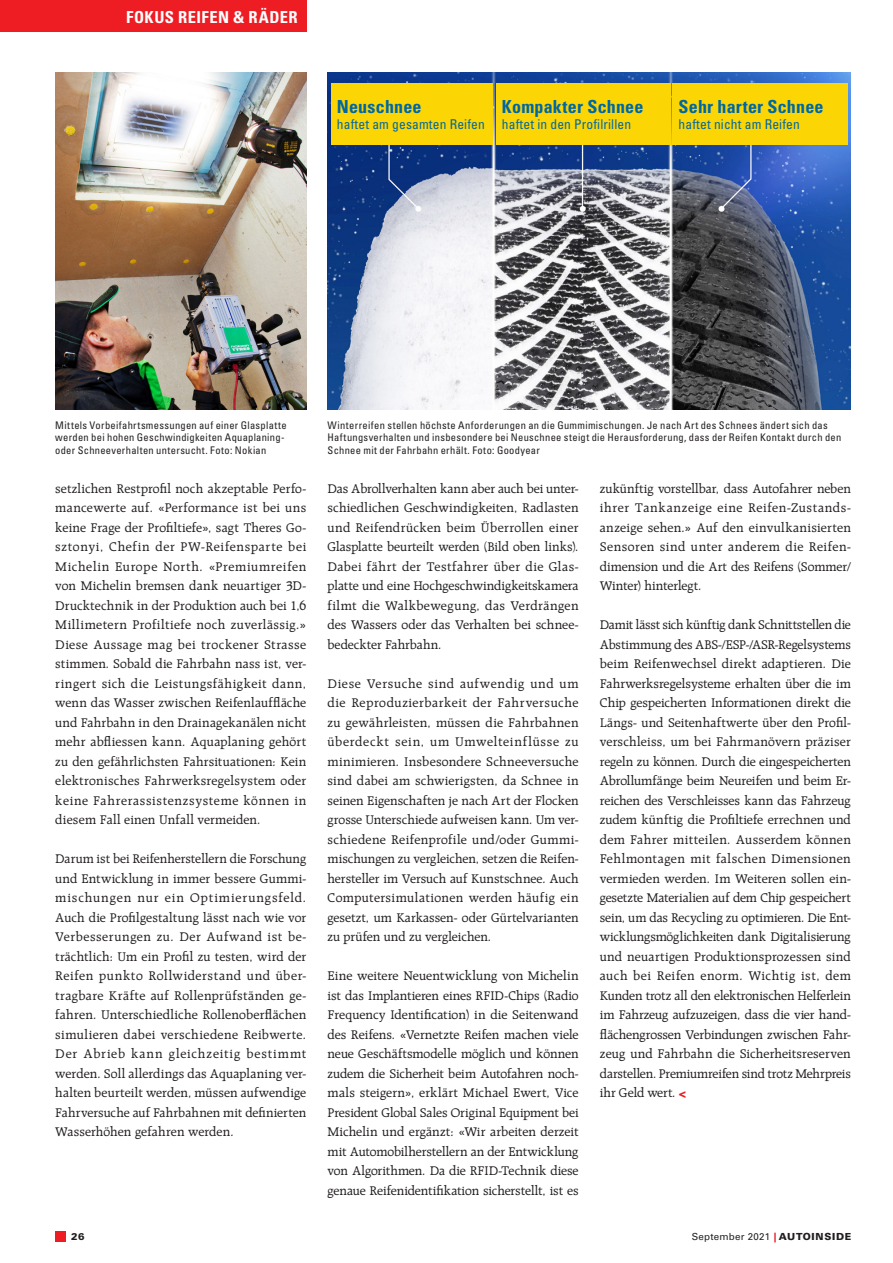
<style>
.page{position:relative;width:893px;height:1263px;background:#fff}
.page>*{position:absolute;margin:0;border:0;box-sizing:border-box;transform-origin:0 0}
._03_Lead{font:700 condensed 18px "Univers LT Std";letter-spacing:.01em;color:#0067a1}
._02_Rubrik_Titel_rec{font:700 condensed 16.5px "Univers LT Std";letter-spacing:.025em;color:#fff}
._05_Lauftext{font:13.5px/19.5px "Raleigh LT Std";letter-spacing:.005em;color:#231f20;text-align:justify}
.t1{font:condensed 13.5px "Univers LT Std";letter-spacing:.01em;color:#0067a1}
._00_Bildlegende{font:condensed 10.5px/12.6px "Univers LT Std";letter-spacing:.025em;color:#231f20}
.t2{font:9.75px "Univers LT Std";letter-spacing:.025em;color:#231f20}
.t3{font:900 9.75px "Univers LT Std";color:#231f20}
.s1{font-family:"Impact MT Std";color:#ee1d23}
.s2{font-weight:900;color:#ee1d23}
.s3{font-weight:900}
</style>
<div class="page">
<img style="left:328px;top:72px;width:523px;height:337px">
<img style="left:55px;top:72px;width:251px;height:337px">
<div style="left:496px;top:84px;width:174px;height:61px;background:#fcd604"></div>
<div style="left:672px;top:84px;width:176px;height:61px;background:#fcd604"></div>
<div style="left:331px;top:84px;width:161px;height:61px;background:#fcd604"></div>
<div style="left:55px;top:1231px;width:11px;height:11px;background:#ee1d23"></div>
<div style="left:0;top:0;width:306px;height:32px;background:#ee1d23"></div>
<p class="_02_Rubrik_Titel_rec" style="left:126px;top:7px;width:173px">FOKUS REIFEN &amp; RÄDER</p>
<p class="_03_Lead" style="left:337px;top:95px;width:86px">Neuschnee</p>
<p class="t1" style="left:337px;top:116px;width:149px">haftet am gesamten Reifen</p>
<p class="_03_Lead" style="left:502px;top:95px;width:143px">Kompakter Schnee</p>
<p class="t1" style="left:502px;top:116px;width:131px">haftet in den Profilrillen</p>
<p class="_03_Lead" style="left:679px;top:95px;width:146px">Sehr harter Schnee</p>
<p class="t1" style="left:679px;top:116px;width:123px">haftet nicht am Reifen</p>
<p class="_00_Bildlegende" style="left:55px;top:418px;width:233px">Mittels Vorbeifahrtsmessungen auf einer Glasplatte werden bei hohen Geschwindigkeiten Aquaplaning&shy;oder Schneeverhalten untersucht. Foto: Nokian</p>
<p class="_05_Lauftext" style="left:55px;top:479px;width:253px">setzlichen Restprofil noch akzeptable Perfo&shy;mancewerte auf. «Performance ist bei uns keine Frage der Profiltiefe», sagt Theres Go&shy;sztonyi, Chefin der PW-Reifensparte bei Michelin Europe North. «Premiumreifen von Michelin bremsen dank neuartiger 3D-Drucktechnik in der Produktion auch bei 1,6<br>Millimetern Profiltiefe noch zuverlässig.» Diese Aussage mag bei trockener Strasse stimmen. Sobald die Fahrbahn nass ist, ver&shy;ringert sich die Leistungsfähigkeit dann, wenn das Wasser zwischen Reifenlauffläche und Fahrbahn in den Drainagekanälen nicht mehr abfliessen kann. Aquaplaning gehört zu den gefährlichsten Fahrsituationen: Kein elektronisches Fahrwerksregelsystem oder keine Fahrerassistenzsysteme können in diesem Fall einen Unfall vermeiden.</p>
<p class="_05_Lauftext" style="left:55px;top:849px;width:253px">Darum ist bei Reifenherstellern die Forschung und Entwicklung in immer bessere Gummi&shy;mischungen nur ein Optimierungsfeld.<br>Auch die Profilgestaltung lässt nach wie vor Verbesserungen zu. Der Aufwand ist be&shy;trächtlich: Um ein Profil zu testen, wird der Reifen punkto Rollwiderstand und über&shy;tragbare Kräfte auf Rollenprüfständen ge&shy;fahren. Unterschiedliche Rollenoberflächen simulieren dabei verschiedene Reibwerte.<br>Der Abrieb kann gleichzeitig bestimmt werden. Soll allerdings das Aquaplaning ver&shy;halten beurteilt werden, müssen aufwendige Fahrversuche auf Fahrbahnen mit definierten Wasserhöhen gefahren werden.</p>
<p class="_00_Bildlegende" style="left:328px;top:418px;width:515px">Winterreifen stellen höchste Anforderungen an die Gummimischungen. Je nach Art des Schnees ändert sich das<br>Haftungsverhalten und insbesondere bei Neuschnee steigt die Herausforderung, dass der Reifen Kontakt durch den<br>Schnee mit der Fahrbahn erhält. Foto: Goodyear</p>
<p class="_05_Lauftext" style="left:328px;top:479px;width:253px">Das Abrollverhalten kann aber auch bei unter&shy;schiedlichen Geschwindigkeiten, Radlasten und Reifendrücken beim Überrollen einer Glasplatte beurteilt werden (Bild oben links).<br>Dabei fährt der Testfahrer über die Glas&shy;platte und eine Hochgeschwindigkeitskamera filmt die Walkbewegung, das Verdrängen des Wassers oder das Verhalten bei schnee&shy;bedeckter Fahrbahn.</p>
<p class="_05_Lauftext" style="left:328px;top:674px;width:253px">Diese Versuche sind aufwendig und um die Reproduzierbarkeit der Fahrversuche zu gewährleisten, müssen die Fahrbahnen überdeckt sein, um Umwelteinflüsse zu minimieren. Insbesondere Schneeversuche sind dabei am schwierigsten, da Schnee in seinen Eigenschaften je nach Art der Flocken grosse Unterschiede aufweisen kann. Um ver&shy;schiedene Reifenprofile und/oder Gummi&shy;mischungen zu vergleichen, setzen die Reifen&shy;hersteller im Versuch auf Kunstschnee. Auch Computersimulationen werden häufig ein gesetzt, um Karkassen- oder Gürtelvarianten zu prüfen und zu vergleichen.</p>
<p class="_05_Lauftext" style="left:328px;top:966px;width:253px">Eine weitere Neuentwicklung von Michelin ist das Implantieren eines RFID-Chips (Radio Frequency Identification) in die Seitenwand des Reifens. «Vernetzte Reifen machen viele neue Geschäftsmodelle möglich und können zudem die Sicherheit beim Autofahren noch&shy;mals steigern», erklärt Michael Ewert, Vice President Global Sales Original Equipment bei Michelin und ergänzt: «Wir arbeiten derzeit mit Automobilherstellern an der Entwicklung von Algorithmen. Da die RFID-Technik diese genaue Reifenidentifikation sicherstellt, ist es</p>
<p class="_05_Lauftext" style="left:600px;top:479px;width:253px">zukünftig vorstellbar, dass Autofahrer neben ihrer Tankanzeige eine Reifen-Zustands&shy;anzeige sehen.» Auf den einvulkanisierten Sensoren sind unter anderem die Reifen&shy;dimension und die Art des Reifens (Sommer/ Winter) hinterlegt.</p>
<p class="_05_Lauftext" style="left:600px;top:615px;width:253px">Damit lässt sich künftig dank Schnittstellen die Abstimmung des ABS-/ESP-/ASR-Regelsystems beim Reifenwechsel direkt adaptieren. Die Fahrwerksregelsysteme erhalten über die im Chip gespeicherten Informationen direkt die Längs- und Seitenhaftwerte über den Profil&shy;verschleiss, um bei Fahrmanövern präziser regeln zu können. Durch die eingespeicherten Abrollumfänge beim Neureifen und beim Er&shy;reichen des Verschleisses kann das Fahrzeug zudem künftig die Profiltiefe errechnen und dem Fahrer mitteilen. Ausserdem können Fehlmontagen mit falschen Dimensionen vermieden werden. Im Weiteren sollen ein&shy;gesetzte Materialien auf dem Chip gespeichert sein, um das Recycling zu optimieren. Die Ent&shy;wicklungsmöglichkeiten dank Digitalisierung und neuartigen Produktionsprozessen sind auch bei Reifen enorm. Wichtig ist, dem Kunden trotz all den elektronischen Helferlein im Fahrzeug aufzuzeigen, dass die vier hand&shy;flächengrossen Verbindungen zwischen Fahr&shy;zeug und Fahrbahn die Sicherheitsreserven darstellen. Premiumreifen sind trotz Mehrpreis ihr Geld wert. <span class="s1">&lt;</span></p>
<p class="t3" style="left:71px;top:1231px;width:15px">26</p>
<p class="t2" style="left:692px;top:1231px;width:161px">September 2021 <span class="s2">|</span> <span class="s3">AUTOINSIDE</span></p>
</div>
